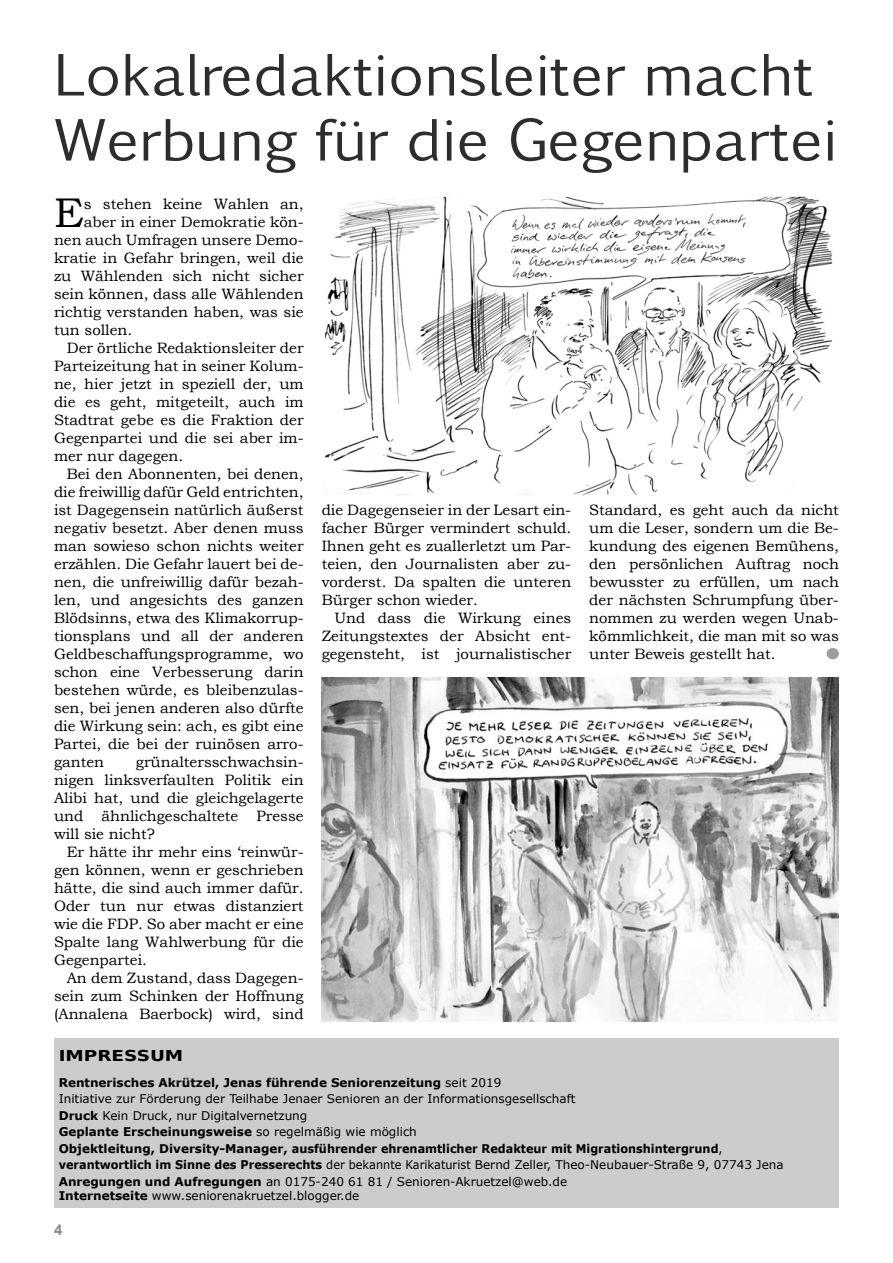
<style>
.page{position:relative;width:893px;height:1263px;background:#fff}
.page>*{position:absolute;margin:0;border:0;box-sizing:border-box;transform-origin:0 0}
.t1{font:700 61.95px "Bookman Old Style";color:#9c9d9f;scale:1.08 1}
.t2{font:54.15px/65.1px "Euphemia CAS";color:#2d2c2e;scale:1.11 1}
.t3{font:41.4px "Bookman Old Style";color:#000}
.t4{font:15px/18px "Bookman Old Style";color:#000;text-align:justify}
.t5{font:700 15px "Bitstream Vera Sans";color:#000;scale:1.23 1}
.t6{font:700 15px "Arial";color:#878889}
.t7{font:12px/16.5px "Verdana";color:#000}
.s1{font-weight:700}
</style>
<div class="page">
<div style="left:54px;top:1039px;width:785px;height:169px;background:#cbccce"></div>
<img style="left:322px;top:677px;width:517px;height:345px">
<img style="left:324px;top:196px;width:509px;height:300px">
<h2 class="t2" style="left:54px;top:43px;width:707px">Lokalredaktionsleiter macht<br>Werbung für die Gegenpartei</h2>
<h3 class="t3" style="left:54px;top:186px;width:31px">E</h3>
<p class="t4" style="left:84px;top:195px;width:221px">s stehen keine Wahlen an,</p>
<p class="t4" style="left:84px;top:213px;width:221px">aber in einer Demokratie kön-</p>
<p class="t4" style="left:54px;top:231px;width:251px">nen auch Umfragen unsere Demo-</p>
<p class="t4" style="left:54px;top:249px;width:251px">kratie in Gefahr bringen, weil die</p>
<p class="t4" style="left:54px;top:267px;width:251px">zu Wählenden sich nicht sicher</p>
<p class="t4" style="left:54px;top:285px;width:251px">sein können, dass alle Wählenden</p>
<p class="t4" style="left:54px;top:303px;width:251px">richtig verstanden haben, was sie</p>
<p class="t4" style="left:54px;top:321px;width:80px">tun sollen.</p>
<p class="t4" style="left:67px;top:339px;width:238px">Der örtliche Redaktionsleiter der</p>
<p class="t4" style="left:54px;top:357px;width:251px">Parteizeitung hat in seiner Kolum-</p>
<p class="t4" style="left:54px;top:375px;width:251px">ne, hier jetzt in speziell der, um</p>
<p class="t4" style="left:54px;top:393px;width:251px">die es geht, mitgeteilt, auch im</p>
<p class="t4" style="left:54px;top:411px;width:251px">Stadtrat gebe es die Fraktion der</p>
<p class="t4" style="left:54px;top:429px;width:251px">Gegenpartei und die sei aber im-</p>
<p class="t4" style="left:54px;top:447px;width:131px">mer nur dagegen.</p>
<p class="t4" style="left:67px;top:465px;width:238px">Bei den Abonnenten, bei denen,</p>
<p class="t4" style="left:54px;top:483px;width:251px">die freiwillig dafür Geld entrichten,</p>
<p class="t4" style="left:54px;top:501px;width:251px">ist Dagegensein natürlich äußerst</p>
<p class="t4" style="left:54px;top:519px;width:251px">negativ besetzt. Aber denen muss</p>
<p class="t4" style="left:54px;top:537px;width:251px">man sowieso schon nichts weiter</p>
<p class="t4" style="left:54px;top:555px;width:251px">erzählen. Die Gefahr lauert bei de-</p>
<p class="t4" style="left:54px;top:573px;width:251px">nen, die unfreiwillig dafür bezah-</p>
<p class="t4" style="left:54px;top:591px;width:251px">len, und angesichts des ganzen</p>
<p class="t4" style="left:54px;top:609px;width:251px">Blödsinns, etwa des Klimakorrup-</p>
<p class="t4" style="left:54px;top:627px;width:251px">tionsplans und all der anderen</p>
<p class="t4" style="left:54px;top:645px;width:251px">Geldbeschaffungsprogramme, wo</p>
<p class="t4" style="left:54px;top:663px;width:251px">schon eine Verbesserung darin</p>
<p class="t4" style="left:54px;top:681px;width:251px">bestehen würde, es bleibenzulas-</p>
<p class="t4" style="left:54px;top:699px;width:251px">sen, bei jenen anderen also dürfte</p>
<p class="t4" style="left:54px;top:717px;width:251px">die Wirkung sein: ach, es gibt eine</p>
<p class="t4" style="left:54px;top:735px;width:251px">Partei, die bei der ruinösen arro-</p>
<p class="t4" style="left:54px;top:753px;width:52px">ganten</p>
<p class="t4" style="left:54px;top:753px;width:251px;text-indent:82px">grünaltersschwachsin&shy;nigen linksverfaulten Politik ein Alibi hat, und die gleichgelagerte und ähnlichgeschaltete Presse will sie nicht?</p>
<p class="t4" style="left:54px;top:843px;width:251px;text-indent:13px">Er hätte ihr mehr eins ‘reinwür&shy;gen können, wenn er geschrieben hätte, die sind auch immer dafür.<br>Oder tun nur etwas distanziert wie die FDP. So aber macht er eine Spalte lang Wahlwerbung für die Gegenpartei.</p>
<p class="t4" style="left:54px;top:969px;width:251px;text-indent:13px">An dem Zustand, dass Dagegen&shy;sein zum Schinken der Hoffnung (Annalena Baerbock) wird, sind</p>
<p class="t4" style="left:322px;top:501px;width:251px">die Dagegenseier in der Lesart ein&shy;facher Bürger vermindert schuld.<br>Ihnen geht es zuallerletzt um Par&shy;teien, den Journalisten aber zu&shy;vorderst. Da spalten die unteren Bürger schon wieder.</p>
<p class="t4" style="left:322px;top:609px;width:251px;text-indent:13px">Und dass die Wirkung eines Zeitungstextes der Absicht ent&shy;gegensteht, ist journalistischer</p>
<p class="t4" style="left:589px;top:501px;width:251px">Standard, es geht auch da nicht um die Leser, sondern um die Be&shy;kundung des eigenen Bemühens, den persönlichen Auftrag noch bewusster zu erfüllen, um nach der nächsten Schrumpfung über&shy;nommen zu werden wegen Unab&shy;kömmlichkeit, die man mit so was unter Beweis gestellt hat.</p>
<h1 class="t1" style="left:821px;top:593px;width:23px">.</h1>
<p class="t5" style="left:59px;top:1047px;width:103px">IMPRESSUM</p>
<p class="t7" style="left:59px;top:1074px;width:726px"><span class="s1">Rentnerisches Akrützel, Jenas führende Seniorenzeitung</span> seit 2019<br>Initiative zur Förderung der Teilhabe Jenaer Senioren an der Informationsgesellschaft<br><span class="s1">Druck</span> Kein Druck, nur Digitalvernetzung<br><span class="s1">Geplante Erscheinungsweise</span> so regelmäßig wie möglich<br><span class="s1">Objektleitung, Diversity-Manager, ausführender ehrenamtlicher Redakteur mit Migrationshintergrund</span>, <span class="s1">verantwortlich im Sinne des Presserechts</span> der bekannte Karikaturist Bernd Zeller, Theo-Neubauer-Straße 9, 07743 Jena <span class="s1">Anregungen und Aufregungen</span> an 0175-240 61 81 / Senioren-Akruetzel@web.de</p>
<p class="t7" style="left:59px;top:1187px;width:302px"><span class="s1">Internetseite</span> www.seniorenakruetzel.blogger.de</p>
<p class="t6" style="left:54px;top:1219px;width:10px">4</p>
</div>
